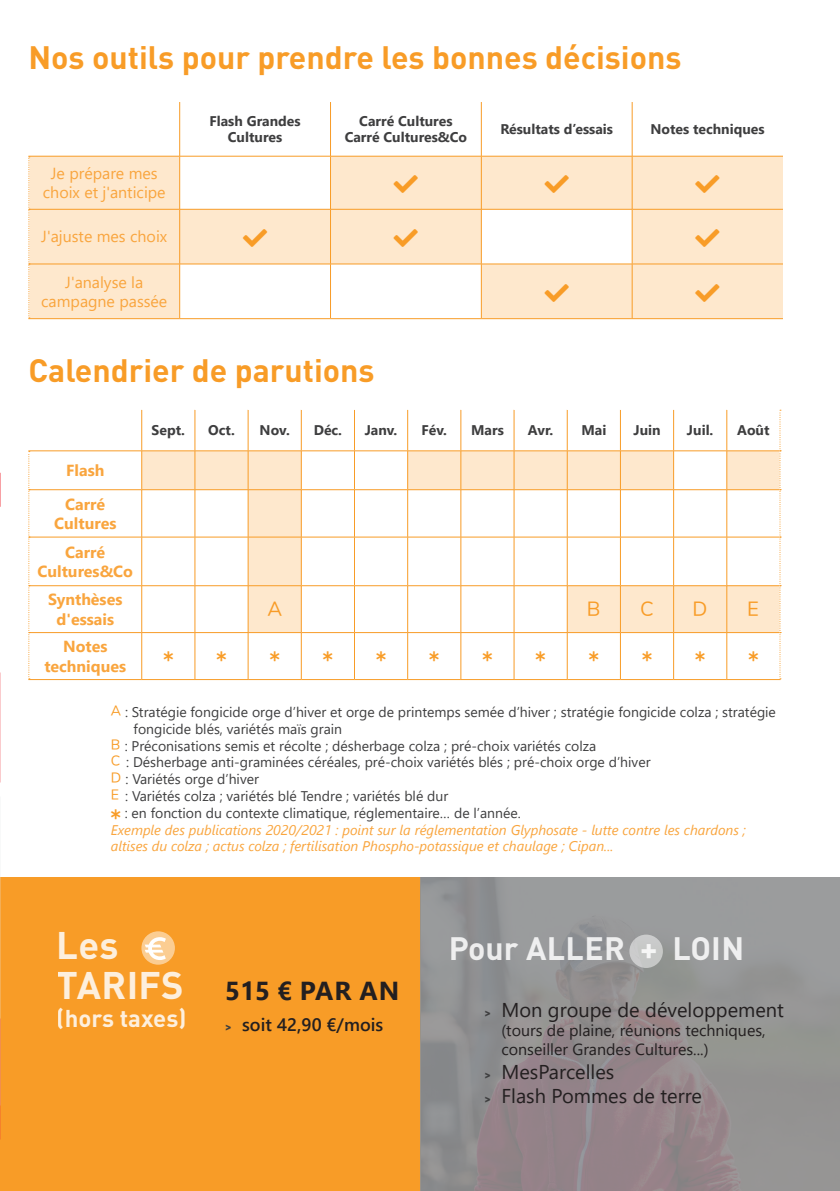
<style>
.page{position:relative;width:840px;height:1191px;background:#fff}
.page>*{position:absolute;margin:0;border:0;box-sizing:border-box;transform-origin:0 0}
.t1{font:700 38px/40px "DIN Pro";color:#fff}
.t2{font:700 32px "DIN Pro";color:#f89c27}
.t3{font:700 32px "DIN Pro";letter-spacing:.01em;color:#fff}
.t4{font:700 26px "Segoe UI";color:#231f20}
.t5{font:700 24px "DIN Pro";color:#fff}
.t6{font:20px "Segoe UI";color:#231f20}
.t7{font:600 18px "Segoe UI";color:#231f20}
.t8{font:16px/19.2px "Segoe UI";color:#f9a53e;text-align:center}
.t9{font:700 16px/19.2px "Segoe UI";color:#f9a53e;text-align:center}
.t10{font:16px/19.2px "Segoe UI";color:#231f20}
.t11{font:14px/16.8px "Segoe UI";color:#3e3e3f}
.t12{font:italic 14px/16.8px "Segoe UI";color:#f9a53e}
.t13{font:700 14px/16.8px "Segoe UI";color:#3e3e3f;text-align:center}
.s1{font-family:"DIN Pro";font-weight:700;font-size:12px;color:#3e3e3f}
</style>
<div class="page">
<svg style="left:181px;top:157px;width:601px;height:161px;fill:#fee8cd"></svg>
<hr style="left:330px;top:102px;width:1px;height:54px;background:#f89c27">
<hr style="left:480px;top:102px;width:1px;height:54px;background:#f89c27">
<hr style="left:179px;top:264px;width:151px;height:1px;background:#f89c27">
<hr style="left:481px;top:264px;width:150px;height:1px;background:#f89c27">
<hr style="left:480px;top:264px;width:1px;height:54px;background:#f89c27">
<hr style="left:179px;top:318px;width:151px;height:1px;background:#f89c27">
<svg style="left:28px;top:102px;width:153px;height:216px"></svg>
<hr style="left:481px;top:156px;width:150px;height:1px;background:#f89c27">
<hr style="left:179px;top:156px;width:151px;height:1px;background:#f89c27">
<hr style="left:179px;top:156px;width:1px;height:53px;background:#f89c27">
<hr style="left:179px;top:209px;width:151px;height:1px;background:#f89c27">
<hr style="left:330px;top:156px;width:151px;height:1px;background:#f89c27">
<hr style="left:330px;top:156px;width:1px;height:53px;background:#f89c27">
<hr style="left:480px;top:156px;width:1px;height:53px;background:#f89c27">
<hr style="left:481px;top:209px;width:151px;height:1px;background:#f89c27">
<hr style="left:330px;top:264px;width:1px;height:54px;background:#f89c27">
<hr style="left:330px;top:318px;width:151px;height:1px;background:#f89c27">
<hr style="left:481px;top:318px;width:150px;height:1px;background:#f89c27">
<hr style="left:330px;top:209px;width:151px;height:1px;background:#f89c27">
<hr style="left:330px;top:264px;width:151px;height:1px;background:#f89c27">
<hr style="left:330px;top:209px;width:1px;height:55px;background:#f89c27">
<hr style="left:480px;top:209px;width:1px;height:55px;background:#f89c27">
<hr style="left:631px;top:209px;width:1px;height:55px;background:#f89c27">
<hr style="left:631px;top:264px;width:1px;height:54px;background:#f89c27">
<hr style="left:631px;top:318px;width:151px;height:1px;background:#f89c27">
<hr style="left:631px;top:264px;width:151px;height:1px;background:#f89c27">
<hr style="left:29px;top:264px;width:151px;height:1px;background:#f89c27">
<hr style="left:179px;top:264px;width:1px;height:54px;background:#f89c27">
<hr style="left:28px;top:318px;width:152px;height:1px;background:#f89c27">
<hr style="left:631px;top:102px;width:1px;height:54px;background:#f89c27">
<hr style="left:632px;top:209px;width:150px;height:1px;background:#f89c27">
<hr style="left:631px;top:156px;width:151px;height:1px;background:#f89c27">
<hr style="left:631px;top:156px;width:1px;height:53px;background:#f89c27">
<hr style="left:28px;top:679px;width:114px;height:1px;background:#f89c27">
<hr style="left:142px;top:679px;width:53px;height:1px;background:#f89c27">
<hr style="left:195px;top:679px;width:53px;height:1px;background:#f89c27">
<hr style="left:248px;top:679px;width:53px;height:1px;background:#f89c27">
<hr style="left:301px;top:679px;width:53px;height:1px;background:#f89c27">
<hr style="left:354px;top:679px;width:53px;height:1px;background:#f89c27">
<hr style="left:407px;top:679px;width:53px;height:1px;background:#f89c27">
<hr style="left:460px;top:679px;width:53px;height:1px;background:#f89c27">
<hr style="left:513px;top:679px;width:54px;height:1px;background:#f89c27">
<hr style="left:567px;top:679px;width:53px;height:1px;background:#f89c27">
<hr style="left:620px;top:679px;width:53px;height:1px;background:#f89c27">
<hr style="left:673px;top:679px;width:53px;height:1px;background:#f89c27">
<hr style="left:726px;top:679px;width:54px;height:1px;background:#f89c27">
<div style="left:0;top:877px;width:420px;height:314px;background:#f89c27"></div>
<svg style="left:420px;top:877px;width:419px;height:314px"></svg>
<svg style="left:141px;top:931px;width:34px;height:33px"></svg>
<div style="left:629px;top:934px;width:33px;height:34px;background:#c7c9c8;border-radius:50%"></div>
<svg style="left:145px;top:937px;width:21px;height:23px"></svg>
<hr style="left:0;top:472px;width:1px;height:35px;background:#ee3038">
<svg style="left:393px;top:175px;width:24px;height:18px"></svg>
<svg style="left:544px;top:175px;width:24px;height:18px"></svg>
<svg style="left:695px;top:175px;width:24px;height:18px"></svg>
<svg style="left:243px;top:229px;width:24px;height:18px"></svg>
<svg style="left:393px;top:229px;width:24px;height:18px"></svg>
<svg style="left:695px;top:229px;width:24px;height:18px"></svg>
<svg style="left:544px;top:284px;width:24px;height:18px"></svg>
<svg style="left:695px;top:284px;width:24px;height:18px"></svg>
<svg style="left:28px;top:409px;width:752px;height:270px"></svg>
<p class="t2" style="left:28px;top:35px;width:654px">Nos outils pour prendre les bonnes décisions</p>
<p class="t8" style="left:43px;top:162px;width:124px">Je prépare mes choix et j'anticipe</p>
<p class="t8" style="left:41px;top:226px;width:127px">J'ajuste mes choix</p>
<p class="t8" style="left:41px;top:271px;width:127px">J'analyse la campagne passée</p>
<p class="t13" style="left:209px;top:111px;width:93px">Flash Grandes<br>Cultures</p>
<p class="t13" style="left:359px;top:111px;width:95px">Carré Cultures</p>
<p class="t13" style="left:344px;top:128px;width:124px">Carré Cultures&amp;Co</p>
<p class="t2" style="left:28px;top:348px;width:347px">Calendrier de parutions</p>
<p class="t13" style="left:500px;top:119px;width:114px">Résultats d’essais</p>
<p class="t13" style="left:650px;top:119px;width:116px">Notes techniques</p>
<p class="t9" style="left:66px;top:459px;width:40px">Flash</p>
<p class="t9" style="left:54px;top:493px;width:64px">Carré<br>Cultures</p>
<p class="t9" style="left:37px;top:541px;width:97px">Carré<br>Cultures&amp;Co</p>
<p class="t9" style="left:48px;top:589px;width:76px">Synthèses d'essais</p>
<p class="t9" style="left:44px;top:636px;width:83px">Notes techniques</p>
<p class="t13" style="left:151px;top:420px;width:35px">Sept.</p>
<p class="t13" style="left:208px;top:420px;width:28px">Oct.</p>
<p class="t13" style="left:259px;top:420px;width:32px">Nov.</p>
<p class="t13" style="left:313px;top:420px;width:30px">Déc.</p>
<p class="t13" style="left:364px;top:420px;width:34px">Janv.</p>
<p class="t13" style="left:421px;top:420px;width:27px">Fév.</p>
<p class="t13" style="left:471px;top:420px;width:34px">Mars</p>
<p class="t13" style="left:527px;top:420px;width:27px">Avr.</p>
<p class="t13" style="left:581px;top:420px;width:26px">Mai</p>
<p class="t13" style="left:633px;top:420px;width:29px">Juin</p>
<p class="t13" style="left:686px;top:420px;width:28px">Juil.</p>
<p class="t13" style="left:736px;top:420px;width:34px">Août</p>
<p class="t11" style="left:133px;top:702px;width:643px;text-indent:-9px">: Stratégie fongicide orge d’hiver et orge de printemps semée d’hiver ; stratégie fongicide colza ; stratégie fongicide blés, variétés maïs grain</p>
<p class="t11" style="left:125px;top:736px;width:473px">: Préconisations semis et récolte ; désherbage colza ; pré-choix variétés colza</p>
<p class="t11" style="left:126px;top:753px;width:525px">: Désherbage anti-graminées céréales, pré-choix variétés blés ; pré-choix orge d’hiver</p>
<p class="t11" style="left:125px;top:769px;width:135px">: Variétés orge d’hiver</p>
<p class="t11" style="left:125px;top:786px;width:324px">: Variétés colza ; variétés blé Tendre ; variétés blé dur</p>
<p class="t11" style="left:125px;top:803px;width:397px">: en fonction du contexte climatique, réglementaire… de l’année.</p>
<p class="t12" style="left:111px;top:819px;width:636px">Exemple des publications 2020/2021 : point sur la réglementation Glyphosate - lutte contre les chardons ; altises du colza ; actus colza ; fertilisation Phospho-potassique et chaulage ; Cipan...</p>
<h1 class="t1" style="left:57px;top:923px;width:128px">Les<br>TARIFS</h1>
<h3 class="t5" style="left:57px;top:1002px;width:131px">(hors taxes)</h3>
<p class="t4" style="left:225px;top:966px;width:175px">515 € PAR AN</p>
<p class="t7" style="left:225px;top:1008px;width:159px"><span class="s1">&gt;</span> soit 42,90 €/mois</p>
<h2 class="t3" style="left:448px;top:926px;width:297px">Pour ALLER + LOIN</h2>
<p class="t6" style="left:484px;top:990px;width:301px"><span class="s1">&gt;</span> Mon groupe de développement</p>
<p class="t10" style="left:501px;top:1019px;width:265px">(tours de plaine, réunions techniques, conseiller Grandes Cultures...)</p>
<p class="t6" style="left:484px;top:1053px;width:131px"><span class="s1">&gt;</span> MesParcelles</p>
<p class="t6" style="left:484px;top:1077px;width:219px"><span class="s1">&gt;</span> Flash Pommes de terre</p>
</div>
